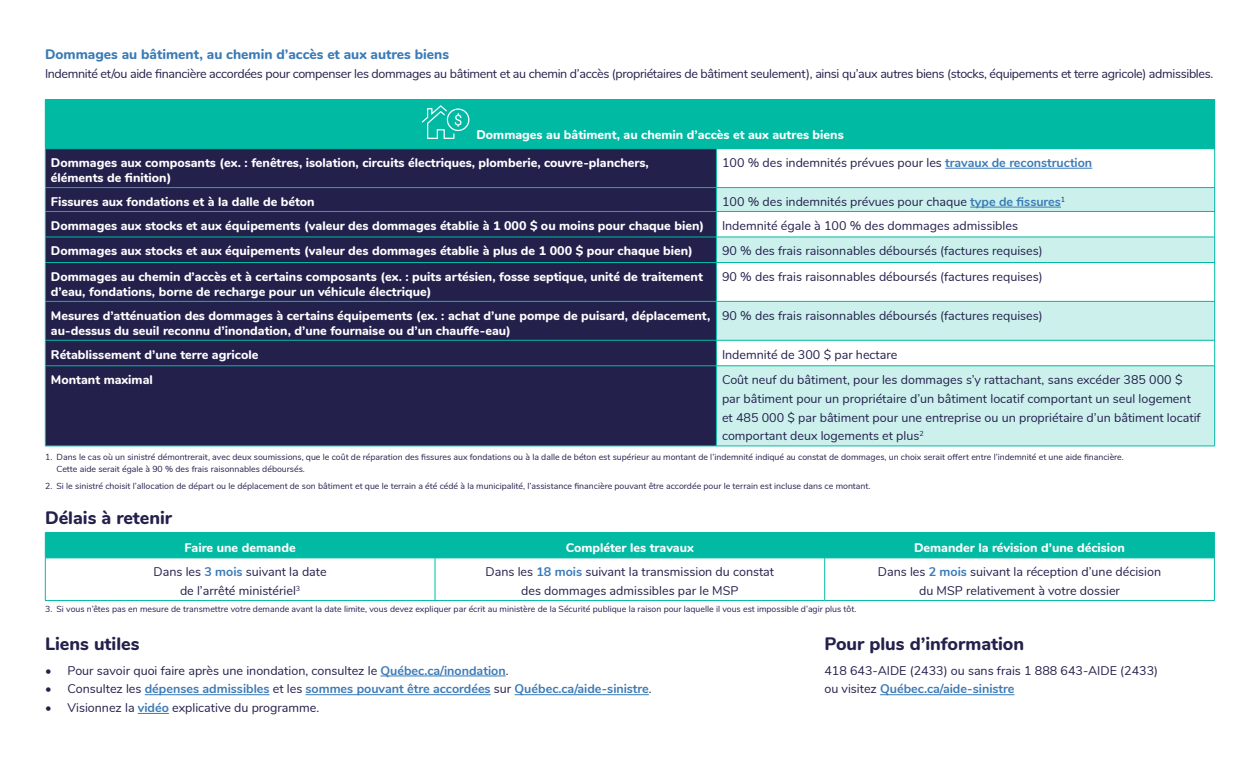
<style>
.page{position:relative;width:1260px;height:765px;background:#fff}
.page>*{position:absolute;margin:0;border:0;box-sizing:border-box;transform-origin:0 0}
.t1{font:800 18px "Nunito";color:#24204c}
.t2{font:800 13.75px "Nunito";color:#3b7bb7}
.t3{font:12.5px/18.8px "Nunito";color:#24204c;text-align:center}
.t4{font:800 12.5px/15px "Nunito";color:#fff}
.t5{font:12.5px "Nunito";letter-spacing:-.025em;color:#24204c}
.t6{font:700 12.5px "Nunito";color:#3b7bb7}
.t7{font:8.75px/11.2px "Nunito";color:#24204c}
.s1{font-weight:700;color:#3b7bb7}
.s2{font-weight:400;color:#24204c}
</style>
<div class="page">
<hr style="left:380px;top:676px;width:126px;height:1px;background:#3b7bb7">
<hr style="left:145px;top:694px;width:125px;height:1px;background:#3b7bb7">
<hr style="left:306px;top:694px;width:185px;height:1px;background:#3b7bb7">
<hr style="left:515px;top:694px;width:134px;height:1px;background:#3b7bb7">
<hr style="left:138px;top:713px;width:31px;height:1px;background:#3b7bb7">
<div style="left:45px;top:100px;width:1170px;height:49px;background:#00baa3"></div>
<div style="left:46px;top:149px;width:670px;height:297px;background:#24204c"></div>
<svg style="left:717px;top:188px;width:497px;height:258px;fill:#ccf1ed"></svg>
<hr style="left:45px;top:99px;width:671px;height:1px;background:#00baa3">
<hr style="left:716px;top:99px;width:499px;height:1px;background:#00baa3">
<hr style="left:45px;top:149px;width:1px;height:38px;background:#00baa3">
<hr style="left:716px;top:149px;width:1px;height:38px;background:#00baa3">
<hr style="left:1214px;top:149px;width:1px;height:38px;background:#00baa3">
<hr style="left:45px;top:187px;width:671px;height:1px;background:#00baa3">
<hr style="left:716px;top:187px;width:499px;height:1px;background:#00baa3">
<hr style="left:45px;top:211px;width:671px;height:1px;background:#00baa3">
<hr style="left:716px;top:211px;width:499px;height:1px;background:#00baa3">
<hr style="left:45px;top:237px;width:671px;height:1px;background:#00baa3">
<svg style="left:45px;top:188px;width:1px;height:74px"></svg>
<hr style="left:716px;top:237px;width:499px;height:1px;background:#00baa3">
<svg style="left:716px;top:188px;width:1px;height:74px"></svg>
<svg style="left:1214px;top:188px;width:1px;height:74px"></svg>
<hr style="left:45px;top:262px;width:671px;height:1px;background:#00baa3">
<hr style="left:45px;top:263px;width:1px;height:38px;background:#00baa3">
<hr style="left:716px;top:262px;width:499px;height:1px;background:#00baa3">
<hr style="left:716px;top:263px;width:1px;height:38px;background:#00baa3">
<hr style="left:1214px;top:263px;width:1px;height:38px;background:#00baa3">
<hr style="left:45px;top:301px;width:671px;height:1px;background:#00baa3">
<hr style="left:45px;top:302px;width:1px;height:38px;background:#00baa3">
<hr style="left:716px;top:301px;width:499px;height:1px;background:#00baa3">
<hr style="left:716px;top:302px;width:1px;height:38px;background:#00baa3">
<hr style="left:1214px;top:302px;width:1px;height:38px;background:#00baa3">
<hr style="left:45px;top:340px;width:671px;height:1px;background:#00baa3">
<svg style="left:45px;top:341px;width:1px;height:24px"></svg>
<hr style="left:716px;top:340px;width:499px;height:1px;background:#00baa3">
<svg style="left:716px;top:341px;width:1px;height:24px"></svg>
<svg style="left:1214px;top:341px;width:1px;height:24px"></svg>
<hr style="left:45px;top:365px;width:671px;height:1px;background:#00baa3">
<hr style="left:45px;top:366px;width:1px;height:80px;background:#00baa3">
<hr style="left:716px;top:365px;width:499px;height:1px;background:#00baa3">
<hr style="left:716px;top:366px;width:1px;height:80px;background:#00baa3">
<hr style="left:1214px;top:366px;width:1px;height:80px;background:#00baa3">
<hr style="left:45px;top:446px;width:671px;height:1px;background:#00baa3">
<hr style="left:716px;top:446px;width:499px;height:1px;background:#00baa3">
<svg style="left:422px;top:105px;width:47px;height:34px"></svg>
<hr style="left:945px;top:168px;width:147px;height:1px;background:#3b7bb7">
<hr style="left:970px;top:207px;width:91px;height:1px;background:#3b7bb7">
<hr style="left:45px;top:532px;width:390px;height:1px;background:#00baa3">
<hr style="left:435px;top:532px;width:390px;height:1px;background:#00baa3">
<hr style="left:825px;top:532px;width:390px;height:1px;background:#00baa3">
<div style="left:45px;top:533px;width:1170px;height:25px;background:#00baa3"></div>
<hr style="left:45px;top:558px;width:390px;height:1px;background:#00baa3">
<hr style="left:45px;top:558px;width:1px;height:42px;background:#00baa3">
<hr style="left:435px;top:558px;width:390px;height:1px;background:#00baa3">
<hr style="left:435px;top:558px;width:1px;height:42px;background:#00baa3">
<hr style="left:825px;top:558px;width:390px;height:1px;background:#00baa3">
<hr style="left:824px;top:558px;width:1px;height:42px;background:#00baa3">
<hr style="left:1214px;top:558px;width:1px;height:42px;background:#00baa3">
<hr style="left:45px;top:600px;width:390px;height:1px;background:#00baa3">
<hr style="left:435px;top:600px;width:390px;height:1px;background:#00baa3">
<hr style="left:825px;top:600px;width:390px;height:1px;background:#00baa3">
<hr style="left:880px;top:694px;width:134px;height:1px;background:#3b7bb7">
<p class="t2" style="left:45px;top:44px;width:406px">Dommages au bâtiment, au chemin d’accès et aux autres biens</p>
<p class="t5" style="left:45px;top:64px;width:1170px">Indemnité et/ou aide financière accordées pour compenser les dommages au bâtiment et au chemin d’accès (propriétaires de bâtiment seulement), ainsi qu’aux autres biens (stocks, équipements et terre agricole) admissibles.</p>
<p class="t4" style="left:476px;top:126px;width:369px">Dommages au bâtiment, au chemin d’accès et aux autres biens</p>
<p class="t4" style="left:51px;top:154px;width:599px">Dommages aux composants (ex. : fenêtres, isolation, circuits électriques, plomberie, couvre-planchers, éléments de finition)</p>
<p class="t3" style="left:722px;top:153px;width:372px">100 % des indemnités prévues pour les <span class="s1">travaux de reconstruction</span></p>
<p class="t4" style="left:51px;top:193px;width:265px">Fissures aux fondations et à la dalle de béton</p>
<p class="t3" style="left:722px;top:191px;width:345px">100 % des indemnités prévues pour chaque <span class="s1">type de fissures</span><sup>1</sup></p>
<p class="t4" style="left:51px;top:217px;width:655px">Dommages aux stocks et aux équipements (valeur des dommages établie à 1 000 $ ou moins pour chaque bien)</p>
<p class="t3" style="left:722px;top:215px;width:298px">Indemnité égale à 100 % des dommages admissibles</p>
<p class="t4" style="left:51px;top:243px;width:644px">Dommages aux stocks et aux équipements (valeur des dommages établie à plus de 1 000 $ pour chaque bien)</p>
<p class="t3" style="left:722px;top:241px;width:322px">90 % des frais raisonnables déboursés (factures requises)</p>
<p class="t4" style="left:51px;top:268px;width:653px">Dommages au chemin d’accès et à certains composants (ex. : puits artésien, fosse septique, unité de traitement d’eau, fondations, borne de recharge pour un véhicule électrique)</p>
<p class="t3" style="left:722px;top:266px;width:322px">90 % des frais raisonnables déboursés (factures requises)</p>
<p class="t4" style="left:51px;top:307px;width:661px">Mesures d’atténuation des dommages à certains équipements (ex. : achat d’une pompe de puisard, déplacement, au-dessus du seuil reconnu d’inondation, d’une fournaise ou d’un chauffe-eau)</p>
<p class="t3" style="left:722px;top:305px;width:322px">90 % des frais raisonnables déboursés (factures requises)</p>
<p class="t4" style="left:51px;top:346px;width:209px">Rétablissement d’une terre agricole</p>
<p class="t3" style="left:722px;top:344px;width:177px">Indemnité de 300 $ par hectare</p>
<p class="t4" style="left:51px;top:371px;width:103px">Montant maximal</p>
<p class="t3" style="left:722px;top:370px;width:480px;text-align:left">Coût neuf du bâtiment, pour les dommages s’y rattachant, sans excéder 385 000 $ par bâtiment pour un propriétaire d’un bâtiment locatif comportant un seul logement et 485 000 $ par bâtiment pour une entreprise ou un propriétaire d’un bâtiment locatif comportant deux logements et plus<sup>2</sup></p>
<p class="t7" style="left:57px;top:451px;width:1069px;text-indent:-11px">1. Dans le cas où un sinistré démontrerait, avec deux soumissions, que le coût de réparation des fissures aux fondations ou à la dalle de béton est supérieur au montant de l’indemnité indiqué au constat de dommages, un choix serait offert entre l’indemnité et une aide financière.<br>Cette aide serait égale à 90 % des frais raisonnables déboursés.</p>
<p class="t7" style="left:45px;top:479px;width:827px">2. Si le sinistré choisit l’allocation de départ ou le déplacement de son bâtiment et que le terrain a été cédé à la municipalité, l’assistance financière pouvant être accordée pour le terrain est incluse dans ce montant.</p>
<h1 class="t1" style="left:45px;top:504px;width:129px">Délais à retenir</h1>
<p class="t4" style="left:185px;top:539px;width:113px">Faire une demande</p>
<p class="t4" style="left:566px;top:539px;width:130px">Compléter les travaux</p>
<p class="t4" style="left:914px;top:539px;width:213px">Demander la révision d’une décision</p>
<p class="t3" style="left:154px;top:562px;width:175px">Dans les <span class="s1">3 mois</span> suivant la date de l’arrêté ministériel<sup>3</sup></p>
<p class="t3" style="left:486px;top:562px;width:290px">Dans les <span class="s1">18 mois</span> suivant la transmission du constat des dommages admissibles par le MSP</p>
<p class="t3" style="left:878px;top:562px;width:285px">Dans les <span class="s1">2 mois</span> suivant la réception d’une décision du MSP relativement à votre dossier</p>
<p class="t7" style="left:45px;top:603px;width:813px">3. Si vous n’êtes pas en mesure de transmettre votre demande avant la date limite, vous devez expliquer par écrit au ministère de la Sécurité publique la raison pour laquelle il vous est impossible d’agir plus tôt.</p>
<h1 class="t1" style="left:45px;top:631px;width:96px">Liens utiles</h1>
<p class="t3" style="left:45px;top:660px;width:465px">• Pour savoir quoi faire après une inondation, consultez le <span class="s1">Québec.ca/inondation</span>.</p>
<p class="t6" style="left:45px;top:680px;width:608px"><span class="s2">• Consultez les</span> dépenses admissibles <span class="s2">et les</span> sommes pouvant être accordées <span class="s2">sur</span> Québec.ca/aide-sinistre<span class="s2">.</span></p>
<p class="t3" style="left:45px;top:698px;width:276px">• Visionnez la <span class="s1">vidéo</span> explicative du programme.</p>
<h1 class="t1" style="left:824px;top:631px;width:201px">Pour plus d’information</h1>
<p class="t3" style="left:824px;top:660px;width:335px;text-align:left">418 643-AIDE (2433) ou sans frais 1 888 643-AIDE (2433) ou visitez <span class="s1">Québec.ca/aide-sinistre</span></p>
</div>
